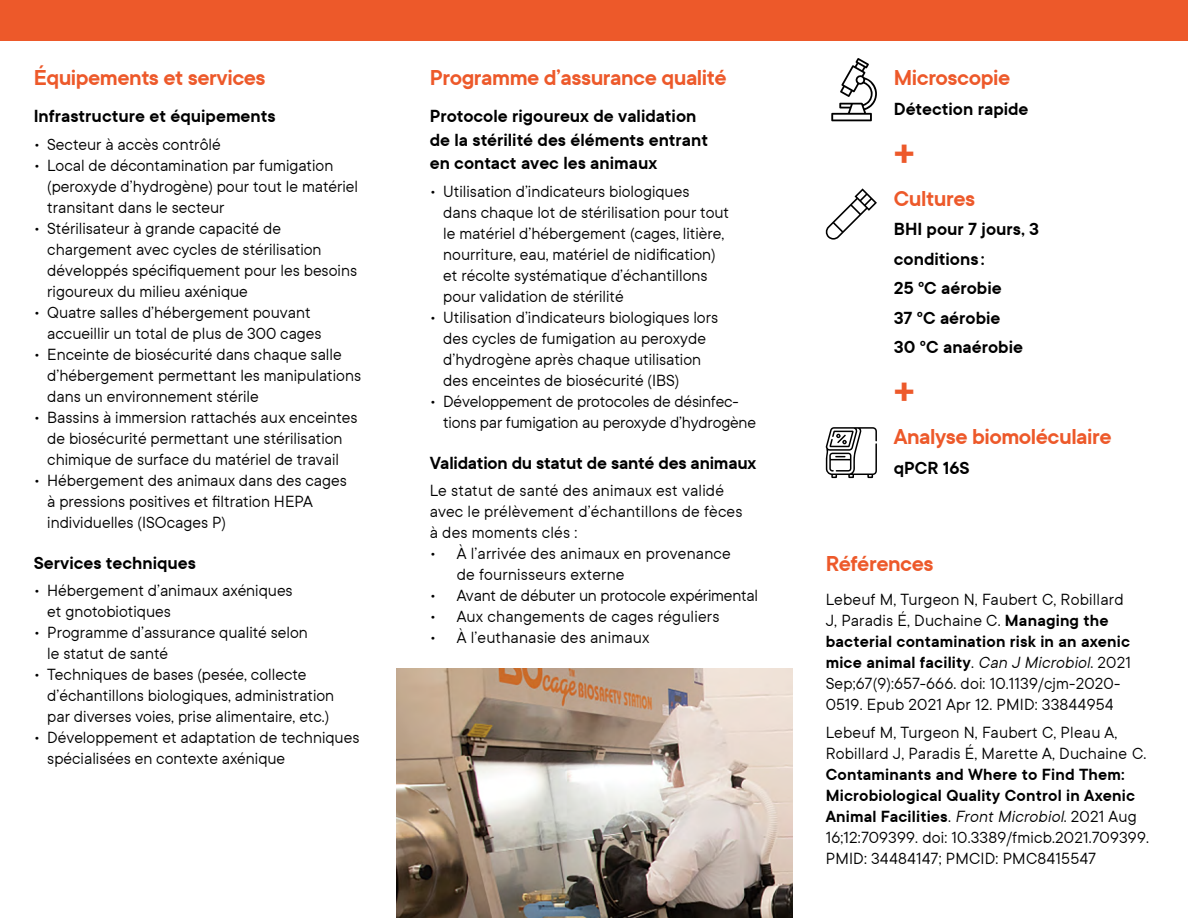
<style>
.page{position:relative;width:1188px;height:918px;background:#fff}
.page>*{position:absolute;margin:0;border:0;box-sizing:border-box;transform-origin:0 0}
.t1{font:600 45px "TT Commons Classic";color:#ed592a}
.t2{font:600 24px "TT Commons Classic";letter-spacing:-.02em;color:#ed592a}
.t3{font:600 19.5px/29.4px "TT Commons Classic";color:#000}
.t4{font:18px/21px "TT Commons Classic";color:#000}
.t5{font:600 18px/21px "TT Commons Classic";letter-spacing:.01em;color:#000}
.s1{font-weight:600}
.s2{font-style:italic}
.s3{font-weight:400}
.s4{font-weight:400;font-style:italic}
</style>
<div class="page">
<svg style="left:826px;top:427px;width:51px;height:51px"></svg>
<svg style="left:825px;top:188px;width:52px;height:52px"></svg>
<svg style="left:831px;top:58px;width:46px;height:63px"></svg>
<div style="left:0;top:0;width:1188px;height:40px;background:#ed592a"></div>
<img style="left:397px;top:668px;width:394px;height:250px">
<svg style="left:395px;top:40px;width:2px;height:878px"></svg>
<svg style="left:791px;top:40px;width:2px;height:878px"></svg>
<h2 class="t2" style="left:34px;top:63px;width:233px">Équipements et services</h2>
<p class="t3" style="left:34px;top:101px;width:243px">Infrastructure et équipements</p>
<p class="t4" style="left:34px;top:133px;width:189px">• Secteur à accès contrôlé</p>
<p class="t4" style="left:47px;top:154px;width:312px;text-indent:-14px">• Local de décontamination par fumigation (peroxyde d’hydrogène) pour tout le matériel transitant dans le secteur</p>
<p class="t4" style="left:47px;top:217px;width:311px;text-indent:-14px">• Stérilisateur à grande capacité de chargement avec cycles de stérilisation développés spécifiquement pour les besoins rigoureux du milieu axénique</p>
<p class="t4" style="left:47px;top:301px;width:276px;text-indent:-14px">• Quatre salles d’hébergement pouvant accueillir un total de plus de 300 cages</p>
<p class="t4" style="left:47px;top:343px;width:315px;text-indent:-14px">• Enceinte de biosécurité dans chaque salle d’hébergement permettant les manipulations dans un environnement stérile</p>
<p class="t4" style="left:34px;top:406px;width:325px;text-align:center">• Bassins à immersion rattachés aux enceintes de biosécurité permettant une stérilisation chimique de surface du matériel de travail</p>
<p class="t4" style="left:47px;top:469px;width:301px;text-indent:-14px">• Hébergement des animaux dans des cages à pressions positives et filtration HEPA individuelles (ISOcages P)</p>
<p class="t3" style="left:34px;top:547px;width:164px">Services techniques</p>
<p class="t4" style="left:47px;top:580px;width:247px;text-indent:-14px">• Hébergement d’animaux axéniques et gnotobiotiques</p>
<p class="t4" style="left:47px;top:622px;width:262px;text-indent:-14px">• Programme d’assurance qualité selon le statut de santé</p>
<p class="t4" style="left:47px;top:664px;width:289px;text-indent:-14px">• Techniques de bases (pesée, collecte d’échantillons biologiques, administration par diverses voies, prise alimentaire, etc.)</p>
<p class="t4" style="left:47px;top:727px;width:314px;text-indent:-14px">• Développement et adaptation de techniques spécialisées en contexte axénique</p>
<h2 class="t2" style="left:430px;top:63px;width:298px">Programme d’assurance qualité</h2>
<p class="t3" style="left:430px;top:104px;width:280px;line-height:23.4px">Protocole rigoureux de validation de la stérilité des éléments entrant en contact avec les animaux</p>
<p class="t4" style="left:443px;top:180px;width:287px;text-indent:-14px">• Utilisation d’indicateurs biologiques<br>dans chaque lot de stérilisation pour tout le matériel d’hébergement (cages, litière, nourriture, eau, matériel de nidification) et récolte systématique d’échantillons pour validation de stérilité</p>
<p class="t4" style="left:443px;top:306px;width:277px;text-indent:-14px">• Utilisation d’indicateurs biologiques lors des cycles de fumigation au peroxyde d’hydrogène après chaque utilisation des enceintes de biosécurité (IBS)</p>
<p class="t4" style="left:443px;top:390px;width:314px;text-indent:-14px">• Développement de protocoles de désinfec&shy;tions par fumigation au peroxyde d’hydrogène</p>
<p class="t3" style="left:430px;top:447px;width:328px">Validation du statut de santé des animaux</p>
<p class="t4" style="left:430px;top:480px;width:314px">Le statut de santé des animaux est validé avec le prélèvement d’échantillons de fèces à des moments clés :</p>
<p class="t4" style="left:457px;top:543px;width:276px;text-indent:-27px">• À l’arrivée des animaux en provenance de fournisseurs externe</p>
<p class="t4" style="left:430px;top:585px;width:330px">• Avant de débuter un protocole expérimental</p>
<p class="t4" style="left:430px;top:606px;width:291px">• Aux changements de cages réguliers</p>
<p class="t4" style="left:430px;top:627px;width:221px">• À l’euthanasie des animaux</p>
<h2 class="t2" style="left:894px;top:63px;width:118px">Microscopie</h2>
<p class="t3" style="left:894px;top:93px;width:136px">Détection rapide</p>
<h1 class="t1" style="left:894px;top:122px;width:22px">+</h1>
<h2 class="t2" style="left:894px;top:183px;width:83px">Cultures</h2>
<p class="t3" style="left:894px;top:214px;width:147px">BHI pour 7 jours, 3 conditions :<br>25 °C aérobie<br>37 °C aérobie<br>30 °C anaérobie</p>
<h1 class="t1" style="left:894px;top:360px;width:22px">+</h1>
<h2 class="t2" style="left:894px;top:421px;width:219px">Analyse biomoléculaire</h2>
<p class="t3" style="left:894px;top:452px;width:77px">qPCR 16S</p>
<h2 class="t2" style="left:826px;top:548px;width:109px">Références</h2>
<p class="t4" style="left:826px;top:588px;width:307px">Lebeuf M, Turgeon N, Faubert C, Robillard J, Paradis É, Duchaine C. <span class="s1">Managing the bacterial contamination risk in an axenic mice animal facility</span>. <span class="s2">Can J Microbiol</span>. 2021<br>Sep;67(9):657-666. doi: 10.1139/cjm-2020- 0519. Epub 2021 Apr 12. PMID: 33844954</p>
<p class="t4" style="left:826px;top:721px;width:322px">Lebeuf M, Turgeon N, Faubert C, Pleau A,<br>Robillard J, Paradis É, Marette A, Duchaine C.</p>
<p class="t5" style="left:826px;top:763px;width:325px">Contaminants and Where to Find Them:<br>Microbiological Quality Control in Axenic Animal Facilities<span class="s3">.</span> <span class="s4">FrontMicrobiol</span><span class="s3">. 2021 Aug 16;12:709399. doi: 10.3389/fmicb.2021.709399.<br>PMID: 34484147; PMCID: PMC8415547</span></p>
</div>
